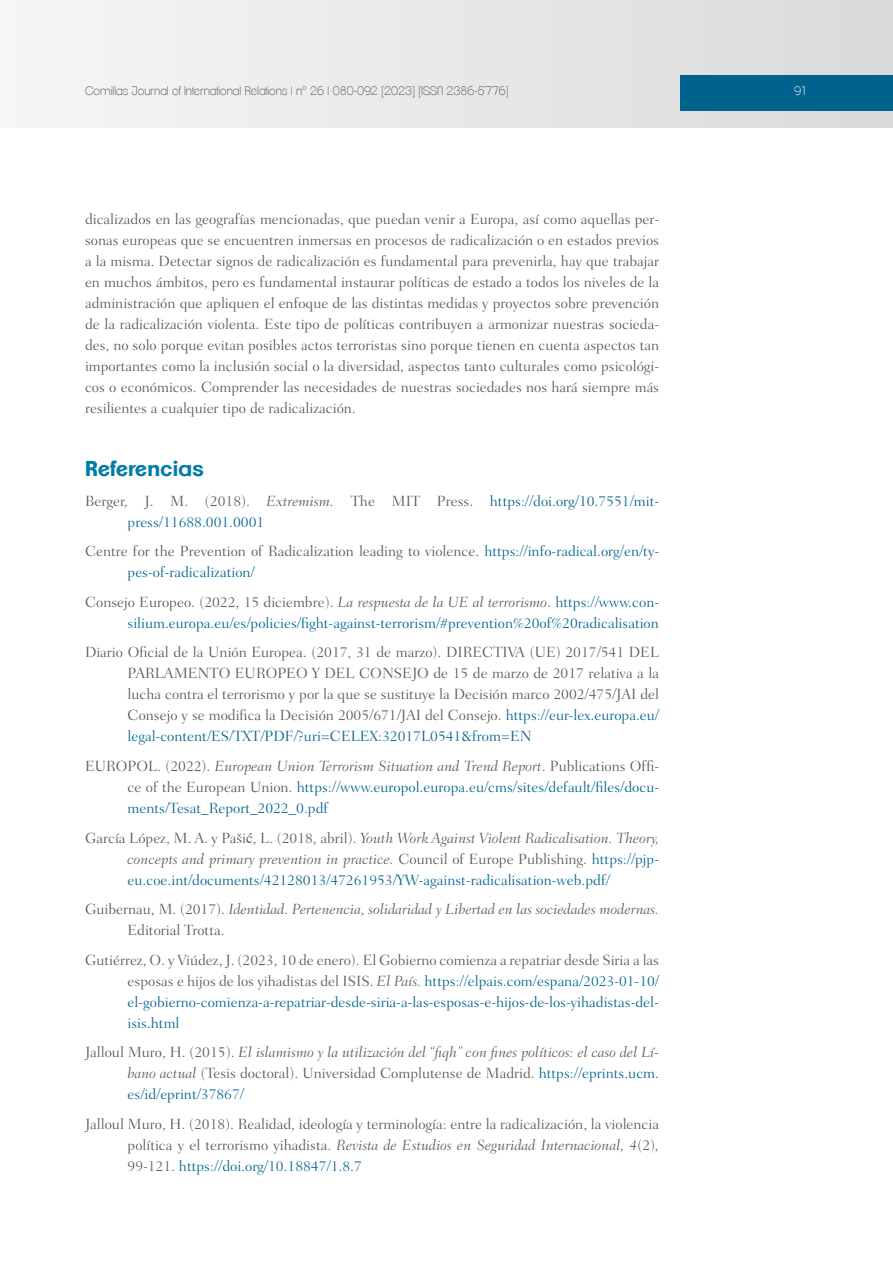
<style>
.page{position:relative;width:893px;height:1263px;background:#fff}
.page>*{position:absolute;margin:0;border:0;box-sizing:border-box;transform-origin:0 0}
._07_Apartados{font:700 21px "Clemente P Dam";color:#007ca5}
.t1{font:300 15px/21px "Fairfield LH";color:#575756;text-align:justify}
.t2{font:300 15px/21px "Fairfield LH";color:#00638e;text-align:justify}
.t3{font:italic 300 15px/21px "Fairfield LH";color:#575756}
.t4{font:200 12px "Clemente P Dac";color:#575756}
.t5{font:200 12px "Clemente P Dac";color:#fff}
.s1{color:#575756}
.s2{font-style:italic;color:#575756}
.s3{color:#00638e}
.s4{font-family:"Times";font-weight:400;color:#575756}
.s5{font-style:normal}
.s6{font-style:normal;color:#00638e}
.s7{font-style:italic}
</style>
<div class="page">
<div style="left:0;top:0;width:893px;height:128px;background:linear-gradient(to right,#f6f6f6,#dadada)"></div>
<div style="left:680px;top:75px;width:213px;height:36px;background:#00638e"></div>
<p class="t4" style="left:85px;top:83px;width:425px">Comillas Journal of International Relations | nº 26 | 080-092 [2023] [ISSN 2386-5776]</p>
<p class="t5" style="left:794px;top:83px;width:15px">91</p>
<p class="t1" style="left:85px;top:208px;width:576px">dicalizados en las geografías mencionadas, que puedan venir a Europa, así como aquellas per&shy;sonas europeas que se encuentren inmersas en procesos de radicalización o en estados previos a la misma. Detectar signos de radicalización es fundamental para prevenirla, hay que trabajar en muchos ámbitos, pero es fundamental instaurar políticas de estado a todos los niveles de la administración que apliquen el enfoque de las distintas medidas y proyectos sobre prevención de la radicalización violenta. Este tipo de políticas contribuyen a armonizar nuestras socieda&shy;des, no solo porque evitan posibles actos terroristas sino porque tienen en cuenta aspectos tan importantes como la inclusión social o la diversidad, aspectos tanto culturales como psicológi&shy;cos o económicos. Comprender las necesidades de nuestras sociedades nos hará siempre más resilientes a cualquier tipo de radicalización.</p>
<p class="_07_Apartados" style="left:85px;top:456px;width:120px">Referencias</p>
<p class="t2" style="left:128px;top:491px;width:533px;text-indent:-43px"><span class="s1">Berger, J. M. (2018).</span> <span class="s2">Extremism.</span> <span class="s1">The MIT Press.</span> https://doi.org/10.7551/mit&shy;press/11688.001.0001</p>
<p class="t1" style="left:128px;top:541px;width:533px;text-indent:-43px">Centre for the Prevention of Radicalization leading to violence. <span class="s3">https://info-radical.org/en/ty&shy;pes-of-radicalization/</span></p>
<p class="t2" style="left:85px;top:592px;width:576px;text-align:right"><span class="s1">Consejo Europeo. (2022, 15 diciembre).</span> <span class="s2">La respuesta de la UE al terrorismo</span><span class="s1">.</span> https://www.con&shy;silium.europa.eu/es/policies/fight-against-terrorism/#prevention%20of%20radicalisation</p>
<p class="t1" style="left:128px;top:642px;width:533px;text-indent:-43px">Diario Oficial de la Unión Europea. (2017, 31 de marzo). DIRECTIVA (UE) 2017/541 DEL PARLAMENTO EUROPEO Y DEL CONSEJO de 15 de marzo de 2017 relativa a la lucha contra el terrorismo y por la que se sustituye la Decisión marco 2002/475/JAI del Consejo y se modifica la Decisión 2005/671/JAI del Consejo. <span class="s3">https://eur-lex.europa.eu/ legal-content/ES/TXT/PDF/?uri=CELEX:32017L0541&amp;from=EN</span></p>
<p class="t2" style="left:128px;top:756px;width:533px;text-indent:-43px"><span class="s1">EUROPOL. (2022).</span> <span class="s2">European Union Terrorism Situation and Trend Report</span><span class="s1">. Publications Offi&shy;ce of the European Union.</span> https://www.europol.europa.eu/cms/sites/default/files/docu&shy;ments/Tesat_Report_2022_0.pdf</p>
<p class="t2" style="left:128px;top:827px;width:533px;text-indent:-43px"><span class="s1">García López, M. A. y Paši</span><span class="s4">ć</span><span class="s1">, L. (2018, abril).</span> <span class="s2">Youth Work Against Violent Radicalisation. Theory, concepts and primary prevention in practice.</span> <span class="s1">Council of Europe Publishing.</span> https://pjp&shy;eu.coe.int/documents/42128013/47261953/YW-against-radicalisation-web.pdf/</p>
<p class="t3" style="left:128px;top:899px;width:533px;text-indent:-43px"><span class="s5">Guibernau, M. (2017).</span> Identidad. Pertenencia, solidaridad y Libertad en las sociedades modernas.<br><span class="s5">Editorial Trotta.</span></p>
<p class="t2" style="left:128px;top:949px;width:533px;text-indent:-43px"><span class="s1">Gutiérrez, O. y Viúdez, J. (2023, 10 de enero). El Gobierno comienza a repatriar desde Siria a las esposas e hijos de los yihadistas del ISIS.</span> <span class="s2">El País.</span> https://elpais.com/espana/2023-01-10/ el-gobierno-comienza-a-repatriar-desde-siria-a-las-esposas-e-hijos-de-los-yihadistas-del&shy;isis.html</p>
<p class="t3" style="left:128px;top:1042px;width:533px;text-align:justify;text-indent:-43px"><span class="s5">Jalloul Muro, H. (2015).</span> El islamismo y la utilización del “fiqh” con fines políticos: el caso del Lí&shy;bano actual <span class="s5">(Tesis doctoral). Universidad Complutense de Madrid.</span> <span class="s6">https://eprints.ucm. es/id/eprint/37867/</span></p>
<p class="t1" style="left:128px;top:1113px;width:533px;text-indent:-43px">Jalloul Muro, H. (2018). Realidad, ideología y terminología: entre la radicalización, la violencia política y el terrorismo yihadista. <span class="s7">Revista de Estudios en Seguridad Internacional, 4</span>(2)<span class="s7">, </span>99-121. <span class="s3">https://doi.org/10.18847/1.8.7</span></p>
</div>
